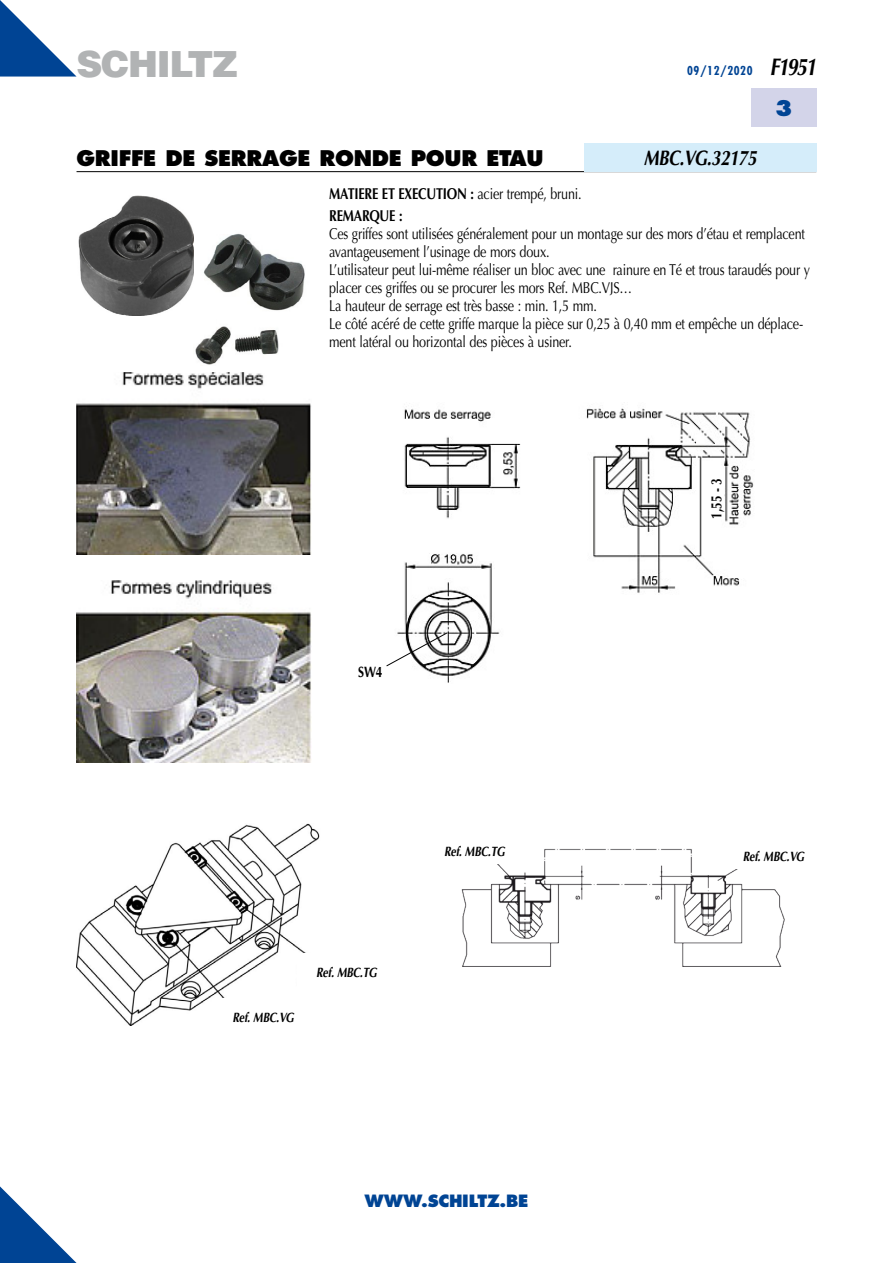
<style>
.page{position:relative;width:893px;height:1263px;background:#fff}
.page>*{position:absolute;margin:0;border:0;box-sizing:border-box;transform-origin:0 0}
.t1{font:900 36px "Helvetica";letter-spacing:-.035em;color:#b1b3b4}
.t2{font:800 21px "Futura";letter-spacing:-.015em;color:#000}
.t3{font:italic 700 21px "Optima";letter-spacing:-.015em;color:#000;scale:.8 1}
.t4{font:800 21px "Futura";color:#004494}
.t5{font:800 16.5px "Futura";letter-spacing:-.015em;color:#004494}
.t6{font:15.75px/18px "Optima";letter-spacing:-.015em;color:#000;scale:.8 1}
.t7{font:700 15.75px/22.2px "Optima";letter-spacing:-.015em;color:#000;scale:.8 1}
.t8{font:700 15px "Optima";color:#000;scale:.8 1}
.t9{font:italic 700 13.5px "Optima";letter-spacing:-.015em;color:#000;scale:.8 1}
.t10{font:700 condensed 12px "Futura";letter-spacing:.05em;color:#004494}
.s1{font-family:"Optima";font-style:italic;font-stretch:normal;font-size:24px;color:#000}
.s2{font-weight:400}
</style>
<div class="page">
<svg style="left:0;top:1186px;width:77px;height:77px"></svg>
<div style="left:751px;top:89px;width:65px;height:38px;background:#d3d4e9"></div>
<svg style="left:0;top:0;width:77px;height:77px"></svg>
<hr style="left:77px;top:171px;width:739px;height:1px;background:#000">
<div style="left:584px;top:143px;width:232px;height:28px;background:#d5edfa"></div>
<img style="left:77px;top:372px;width:234px;height:183px">
<img style="left:77px;top:580px;width:234px;height:183px">
<img style="left:461px;top:849px;width:324px;height:117px">
<div style="left:432px;top:838px;width:85px;height:26px;background:#fff"></div>
<div style="left:730px;top:842px;width:86px;height:27px;background:#fff"></div>
<img style="left:77px;top:823px;width:243px;height:202px">
<div style="left:297px;top:953px;width:99px;height:37px;background:#fff"></div>
<div style="left:220px;top:999px;width:86px;height:37px;background:#fff"></div>
<img style="left:195px;top:233px;width:110px;height:132px">
<img style="left:78px;top:195px;width:116px;height:121px">
<img style="left:404px;top:408px;width:350px;height:275px">
<svg style="left:386px;top:632px;width:62px;height:35px"></svg>
<div style="left:710px;top:470px;width:14px;height:48px;background:#fff"></div>
<h1 class="t1" style="left:77px;top:40px;width:163px">SCHILTZ</h1>
<p class="t10" style="left:687px;top:63px;width:131px">09/12/2020 <span class="s1">F1951</span></p>
<h2 class="t4" style="left:775px;top:95px;width:19px">3</h2>
<h2 class="t2" style="left:77px;top:144px;width:469px">GRIFFE DE SERRAGE RONDE POUR ETAU</h2>
<h2 class="t3" style="left:644px;top:145px;width:143px">MBC.VG.32175</h2>
<p class="t7" style="left:329px;top:183px;width:317px">MATIERE ET EXECUTION : <span class="s2">acier trempé, bruni.<br></span>REMARQUE :</p>
<p class="t6" style="left:329px;top:225px;width:603px">Ces griffes sont utilisées généralement pour un montage sur des mors d’étau et remplacent avantageusement l’usinage de mors doux.<br>L’utilisateur peut lui-même réaliser un bloc avec une rainure en Té et trous taraudés pour y placer ces griffes ou se procurer les mors Ref. MBC.VJS…<br>La hauteur de serrage est très basse : min. 1,5 mm.<br>Le côté acéré de cette griffe marque la pièce sur 0,25 à 0,40 mm et empêche un déplace&shy;ment latéral ou horizontal des pièces à usiner.</p>
<p class="t8" style="left:358px;top:663px;width:32px">SW4</p>
<p class="t8" style="left:708px;top:518px;width:52px;rotate:-90deg">1,55 - 3</p>
<p class="t9" style="left:232px;top:1010px;width:79px">Ref. MBC.VG</p>
<p class="t9" style="left:316px;top:964px;width:78px">Ref. MBC.TG</p>
<p class="t9" style="left:444px;top:843px;width:78px">Ref. MBC.TG</p>
<p class="t9" style="left:743px;top:848px;width:79px">Ref. MBC.VG</p>
<p class="t5" style="left:365px;top:1190px;width:165px">WWW.SCHILTZ.BE</p>
</div>
